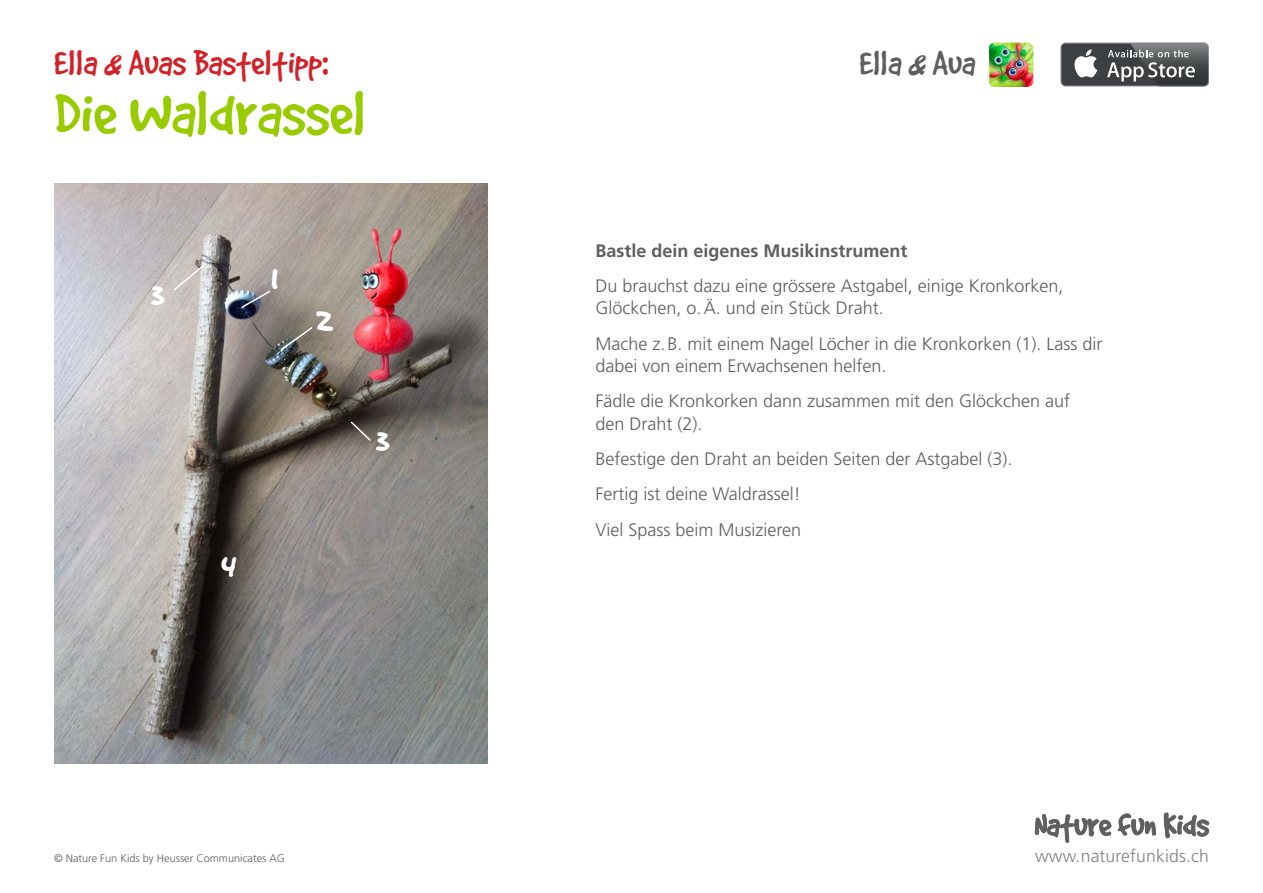
<style>
.page{position:relative;width:1263px;height:893px;background:#fff}
.page>*{position:absolute;margin:0;border:0;box-sizing:border-box;transform-origin:0 0}
.t1{font:69px "Good Dog";color:#9c0}
.Text{font:42px "Good Dog";color:#fff}
.t2{font:39px "Good Dog";color:#d1232a}
.t3{font:38.1px "Good Dog";color:#5d5f61}
.Aufzählung{font:300 18px/22.5px "Frutiger LT Std";color:#5d5f61}
.Text-2{font:300 18px/22.5px "Frutiger LT Std";color:#5d5f61}
.Text-3{font:700 18px "Frutiger LT Std";color:#5d5f61}
.t4{font:300 17.55px "Frutiger LT Std";letter-spacing:.01em;color:#838385}
.t5{font:300 10.95px "Frutiger LT Std";color:#5d5f61}
.s1{font-family:"Brush Script Std";font-size:28.95px}
</style>
<div class="page">
<img style="left:989px;top:43px;width:44px;height:44px">
<svg style="left:1035px;top:812px;width:174px;height:31px"></svg>
<svg style="left:1060px;top:43px;width:149px;height:44px"></svg>
<div style="left:1061px;top:44px;width:147px;height:42px;background:#3d4043;border-radius:4px"></div>
<svg style="left:1074px;top:49px;width:23px;height:29px"></svg>
<img style="left:1130px;top:43px;width:79px;height:42px">
<img style="left:1130px;top:44px;width:78px;height:42px">
<svg style="left:1107px;top:50px;width:99px;height:37px"></svg>
<img style="left:54px;top:183px;width:433px;height:580px">
<svg style="left:240px;top:289px;width:32px;height:20px"></svg>
<svg style="left:172px;top:264px;width:33px;height:28px"></svg>
<svg style="left:279px;top:326px;width:35px;height:26px"></svg>
<svg style="left:349px;top:420px;width:23px;height:22px"></svg>
<p class="t2" style="left:54px;top:42px;width:275px">Ella <span class="s1">&amp;</span> Auas Basteltipp:</p>
<p class="t1" style="left:54px;top:77px;width:314px">Die Waldrassel</p>
<p class="Text" style="left:151px;top:272px;width:16px">3</p>
<p class="Text" style="left:271px;top:254px;width:8px">1</p>
<p class="Text" style="left:316px;top:296px;width:19px">2</p>
<p class="Text" style="left:375px;top:418px;width:16px">3</p>
<p class="Text" style="left:221px;top:542px;width:17px">4</p>
<h3 class="t3" style="left:859px;top:43px;width:117px">Ella <span class="s1">&amp;</span> Aua</h3>
<p class="Text-3" style="left:595px;top:240px;width:314px">Bastle dein eigenes Musikinstrument</p>
<p class="Text-2" style="left:595px;top:275px;width:470px">Du brauchst dazu eine grössere Astgabel, einige Kronkorken,<br>Glöckchen, o.Ä. und ein Stück Draht.</p>
<p class="Aufzählung" style="left:595px;top:332px;width:509px">Mache z.B. mit einem Nagel Löcher in die Kronkorken (1). Lass dir dabei von einem Erwachsenen helfen.</p>
<p class="Aufzählung" style="left:595px;top:390px;width:476px">Fädle die Kronkorken dann zusammen mit den Glöckchen auf den Draht (2).</p>
<p class="Aufzählung" style="left:595px;top:448px;width:419px">Befestige den Draht an beiden Seiten der Astgabel (3).</p>
<p class="Aufzählung" style="left:595px;top:483px;width:207px">Fertig ist deine Waldrassel!</p>
<p class="Text-2" style="left:595px;top:518px;width:207px">Viel Spass beim Musizieren</p>
<p class="t5" style="left:54px;top:852px;width:232px">© Nature Fun Kids by Heusser Communicates AG</p>
<p class="t4" style="left:1035px;top:846px;width:175px">www.naturefunkids.ch</p>
</div>
